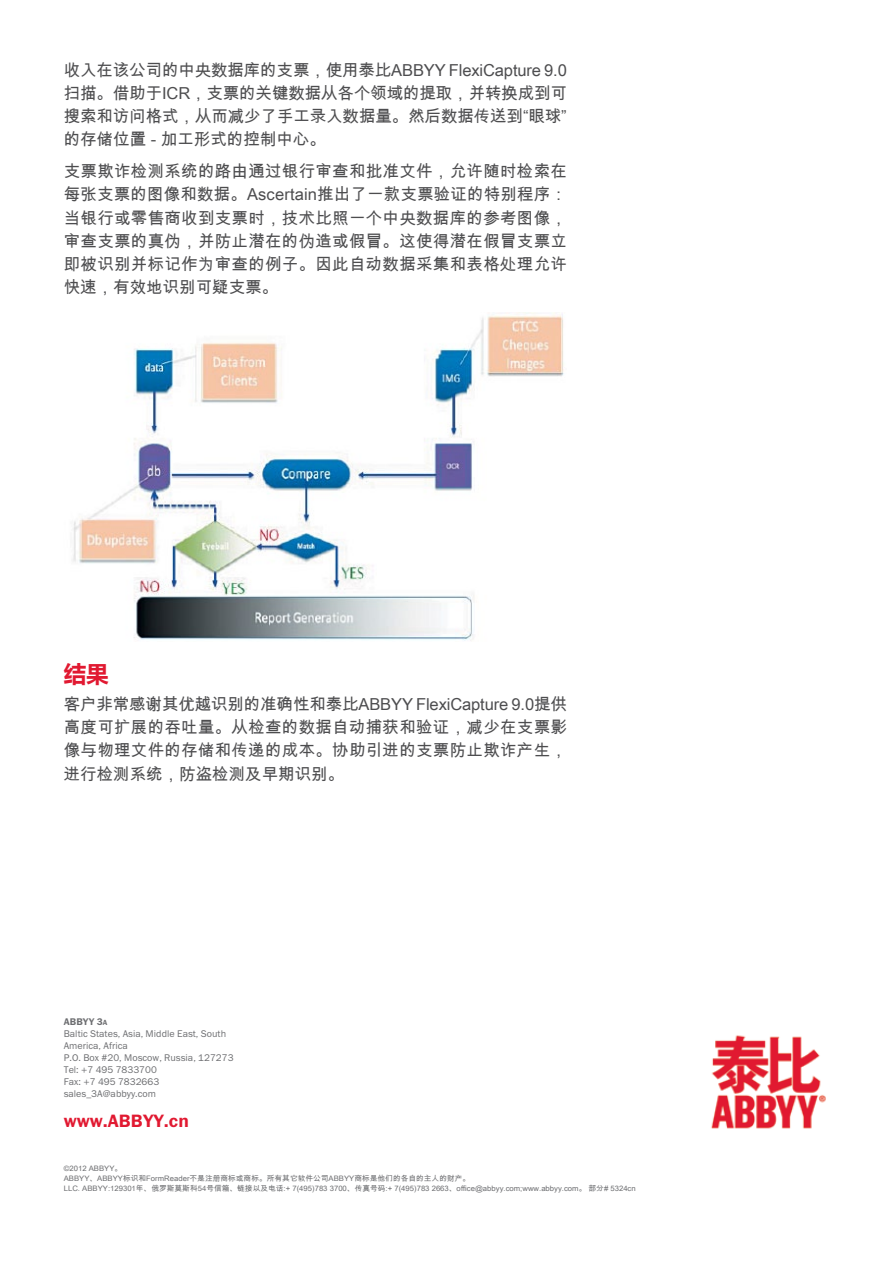
<style>
.page{position:relative;width:893px;height:1263px;background:#fff}
.page>*{position:absolute;margin:0;border:0;box-sizing:border-box;transform-origin:0 0}
.t1{font:700 22.5px "Microsoft Ya Hei";color:#e11931}
.t2{font:18px "Franklin Gothic Demi ITC";color:#e11931}
.t3{font:16.5px/23.2px "Arial Unicode MS";color:#4d4d4f;text-align:justify}
.t4{font:9.75px/12px "Franklin Gothic Book ITC";letter-spacing:.005em;color:#6d6e71}
.t5{font:9.75px "Franklin Gothic Demi ITC";letter-spacing:.005em;color:#6d6e71}
.t6{font:7.5px/9.8px "Arial Unicode MS";color:#6d6e71}
.s1{font-size:7.5px}
</style>
<div class="page">
<img style="left:711px;top:1035px;width:115px;height:94px">
<img style="left:72px;top:313px;width:492px;height:328px">
<p class="t3" style="left:64px;top:58px;width:505px">收入在该公司的中央数据库的支票，使用泰比ABBYY FlexiCapture 9.0扫描。借助于ICR，支票的关键数据从各个领域的提取，并转换成到可搜索和访问格式，从而减少了手工录入数据量。然后数据传送到“眼球”的存储位置 - 加工形式的控制中心。</p>
<p class="t3" style="left:64px;top:159px;width:505px">支票欺诈检测系统的路由通过银行审查和批准文件，允许随时检索在每张支票的图像和数据。Ascertain推出了一款支票验证的特别程序：当银行或零售商收到支票时，技术比照一个中央数据库的参考图像，审查支票的真伪，并防止潜在的伪造或假冒。这使得潜在假冒支票立即被识别并标记作为审查的例子。因此自动数据采集和表格处理允许快速，有效地识别可疑支票。</p>
<h1 class="t1" style="left:64px;top:659px;width:46px">结果</h1>
<p class="t3" style="left:64px;top:692px;width:505px">客户非常感谢其优越识别的准确性和泰比ABBYY FlexiCapture 9.0提供高度可扩展的吞吐量。从检查的数据自动捕获和验证，减少在支票影像与物理文件的存储和传递的成本。协助引进的支票防止欺诈产生，进行检测系统，防盗检测及早期识别。</p>
<p class="t5" style="left:64px;top:1015px;width:45px">ABBYY 3<span class="s1">A</span></p>
<p class="t4" style="left:64px;top:1027px;width:171px">Baltic States, Asia, Middle East, South<br>America, Africa<br>P.O. Box #20, Moscow, Russia, 127273<br>Tel: +7 495 7833700<br>Fax: +7 495 7832663 sales_3A@abbyy.com</p>
<p class="t2" style="left:64px;top:1110px;width:127px">www.ABBYY.cn</p>
<p class="t6" style="left:64px;top:1163px;width:573px">©2012 ABBYY。<br>ABBYY、ABBYY标识和FormReader不是注册商标或商标。所有其它软件公司ABBYY商标是他们的各自的主人的财产。<br>LLC. ABBYY:129301年、俄罗斯莫斯科54号信箱、链接以及电话:+ 7(495)783 3700、传真号码:+ 7(495)783 2663、office@abbyy.com;www.abbyy.com。 部分# 5324cn</p>
</div>
